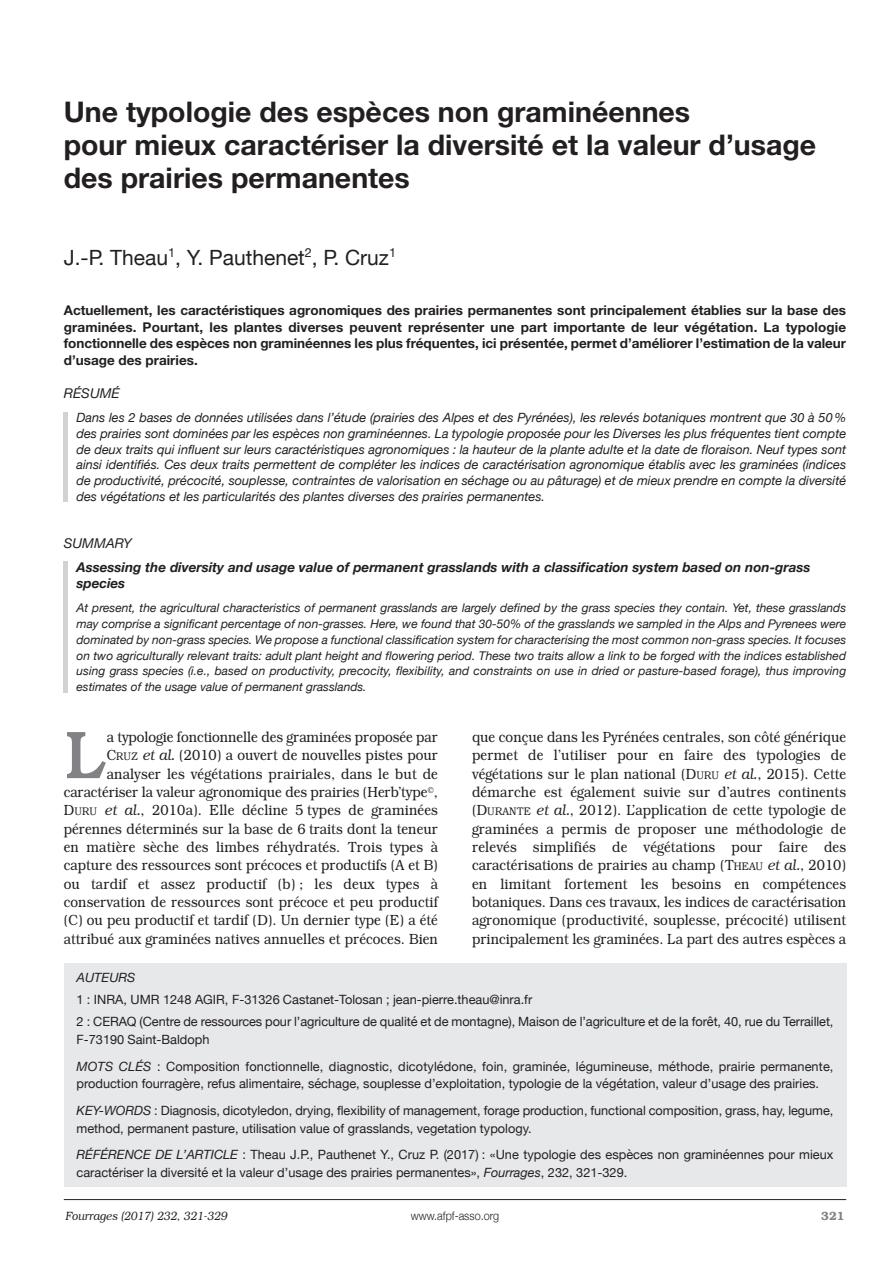
<style>
.page{position:relative;width:893px;height:1263px;background:#fff}
.page>*{position:absolute;margin:0;border:0;box-sizing:border-box;transform-origin:0 0}
.t1{font:500 68.25px "Bookman IT Cby BT";color:#808285;scale:.9 1}
.t2{font:700 28.5px/33px "Helvetica Neue";color:#231f20}
.t3{font:21px "Helvetica Neue";color:#231f20}
.t4{font:300 15px/18.3px "Bookman IT Cby BT";color:#231f20;text-align:right;scale:.9 1}
.t5{font:700 13.5px/16.5px "Helvetica Neue";letter-spacing:-.005em;color:#231f20;text-align:justify}
.t6{font:italic 700 13.5px/15.8px "Helvetica Neue";color:#231f20}
.t7{font:italic 13.5px "Helvetica Neue";color:#231f20}
.t8{font:12.75px/26.4px "Helvetica Neue";color:#231f20}
.t9{font:italic 12.75px/15.8px "Helvetica Neue";color:#231f20;text-align:justify}
.t10{font:italic 12px/15.8px "Helvetica Neue";color:#231f20;text-align:justify}
.t11{font:italic 300 12px "Bookman";color:#231f20;scale:.9 1}
.t12{font:300 12px "Helvetica Neue";color:#231f20;scale:.9 1}
.t13{font:600 12px "Bookman IT Cby BT";color:#808285}
.s1{font-size:11.25px}
.s2{font-family:"Bookman";font-style:italic}
.s3{font-style:italic}
</style>
<div class="page">
<hr style="left:64px;top:1199px;width:782px;height:1px;background:#231f20">
<div style="left:64px;top:963px;width:782px;height:223px;background:#e7e8e9"></div>
<hr style="left:64px;top:412px;width:4px;height:90px;background:#d1d2d4">
<hr style="left:64px;top:562px;width:4px;height:131px;background:#d1d2d4">
<h2 class="t2" style="left:64px;top:98px;width:754px">Une typologie des espèces non graminéennes<br>pour mieux caractériser la diversité et la valeur d’usage des prairies permanentes</h2>
<h3 class="t3" style="left:64px;top:245px;width:334px">J.-P. Theau<sup>1</sup>, Y. Pauthenet<sup>2</sup>, P. Cruz<sup>1</sup></h3>
<p class="t5" style="left:64px;top:303px;width:784px">Actuellement, les caractéristiques agronomiques des prairies permanentes sont principalement établies sur la base des graminées. Pourtant, les plantes diverses peuvent représenter une part importante de leur végétation. La typologie fonctionnelle des espèces non graminéennes les plus fréquentes, ici présentée, permet d’améliorer l’estimation de la valeur d’usage des prairies.</p>
<p class="t7" style="left:64px;top:385px;width:57px">RÉSUMÉ</p>
<p class="t9" style="left:77px;top:409px;width:771px">Dans les 2 bases de données utilisées dans l’étude (prairies des Alpes et des Pyrénées), les relevés botaniques montrent que 30 à 50% des prairies sont dominées par les espèces non graminéennes. La typologie proposée pour les Diverses les plus fréquentes tient compte de deux traits qui influent sur leurs caractéristiques agronomiques : la hauteur de la plante adulte et la date de floraison. Neuf types sont ainsi identifiés. Ces deux traits permettent de compléter les indices de caractérisation agronomique établis avec les graminées (indices de productivité, précocité, souplesse, contraintes de valorisation en séchage ou au pâturage) et de mieux prendre en compte la diversité des végétations et les particularités des plantes diverses des prairies permanentes.</p>
<p class="t7" style="left:64px;top:535px;width:69px">SUMMARY</p>
<p class="t6" style="left:77px;top:559px;width:735px">Assessing the diversity and usage value of permanent grasslands with a classification system based on non-grass species</p>
<p class="t10" style="left:77px;top:600px;width:771px">At present, the agricultural characteristics of permanent grasslands are largely defined by the grass species they contain. Yet, these grasslands may comprise a significant percentage of non-grasses. Here, we found that 30-50% of the grasslands we sampled in the Alps and Pyrenees were dominated by non-grass species. We propose a functional classification system for characterising the most common non-grass species. It focuses on two agriculturally relevant traits: adult plant height and flowering period. These two traits allow a link to be forged with the indices established using grass species (i.e., based on productivity, precocity, flexibility, and constraints on use in dried or pasture-based forage), thus improving estimates of the usage value of permanent grasslands.</p>
<p class="t4" style="left:64px;top:729px;width:417px">a typologie fonctionnelle des graminées proposée par<br>C<span class="s1">RUZ</span> <span class="s2">et al.</span> (2010) a ouvert de nouvelles pistes pour analyser les végétations prairiales, dans le but de caractériser la valeur agronomique des prairies (Herb’type<sup>©</sup>, D<span class="s1">URU</span> <span class="s2">et al.</span>, 2010a). Elle décline 5 types de graminées pérennes déterminés sur la base de 6 traits dont la teneur en matière sèche des limbes réhydratés. Trois types à capture des ressources sont précoces et productifs (A et B) ou tardif et assez productif (b) ; les deux types à conservation de ressources sont précoce et peu productif (C) ou peu productif et tardif (D). Un dernier type (E) a été attribué aux graminées natives annuelles et précoces. Bien</p>
<p class="t4" style="left:472px;top:729px;width:417px;text-align:justify">que conçue dans les Pyrénées centrales, son côté générique permet de l’utiliser pour en faire des typologies de végétations sur le plan national (D<span class="s1">URU</span> <span class="s2">et al.</span>, 2015). Cette démarche est également suivie sur d’autres continents (D<span class="s1">URANTE</span> <span class="s2">et al.</span>, 2012). L’application de cette typologie de graminées a permis de proposer une méthodologie de relevés simplifiés de végétations pour faire des caractérisations de prairies au champ (T<span class="s1">HEAU</span> <span class="s2">et al.</span>, 2010) en limitant fortement les besoins en compétences botaniques. Dans ces travaux, les indices de caractérisation agronomique (productivité, souplesse, précocité) utilisent principalement les graminées. La part des autres espèces a</p>
<h1 class="t1" style="left:64px;top:730px;width:49px">L</h1>
<p class="t9" style="left:77px;top:969px;width:61px">AUTEURS</p>
<p class="t8" style="left:77px;top:988px;width:758px;line-height:22px">1 : INRA, UMR 1248 AGIR, F-31326 Castanet-Tolosan ; jean-pierre.theau@inra.fr<br>2 : CERAQ (Centre de ressources pour l’agriculture de qualité et de montagne), Maison de l’agriculture et de la forêt, 40, rue du Terraillet,</p>
<p class="t8" style="left:77px;top:1026px;width:758px">F-73190 Saint-Baldoph<br><span class="s3">MOTS CLÉS</span> : Composition fonctionnelle, diagnostic, dicotylédone, foin, graminée, légumineuse, méthode, prairie permanente,</p>
<p class="t8" style="left:77px;top:1070px;width:758px">production fourragère, refus alimentaire, séchage, souplesse d’exploitation, typologie de la végétation, valeur d’usage des prairies.<br><span class="s3">KEY-WORDS</span> : Diagnosis, dicotyledon, drying, flexibility of management, forage production, functional composition, grass, hay, legume,</p>
<p class="t8" style="left:77px;top:1115px;width:758px">method, permanent pasture, utilisation value of grasslands, vegetation typology.<br><span class="s3">RÉFÉRENCE DE L’ARTICLE</span> : Theau J.P., Pauthenet Y., Cruz P. (2017) : «Une typologie des espèces non graminéennes pour mieux</p>
<p class="t8" style="left:77px;top:1159px;width:552px">caractériser la diversité et la valeur d’usage des prairies permanentes», <span class="s3">Fourrages</span>, 232, 321-329.</p>
<p class="t11" style="left:65px;top:1209px;width:181px">Fourrages (2017) 232, 321-329</p>
<p class="t12" style="left:411px;top:1209px;width:100px">www.afpf-asso.org</p>
<p class="t13" style="left:821px;top:1212px;width:25px">321</p>
</div>
